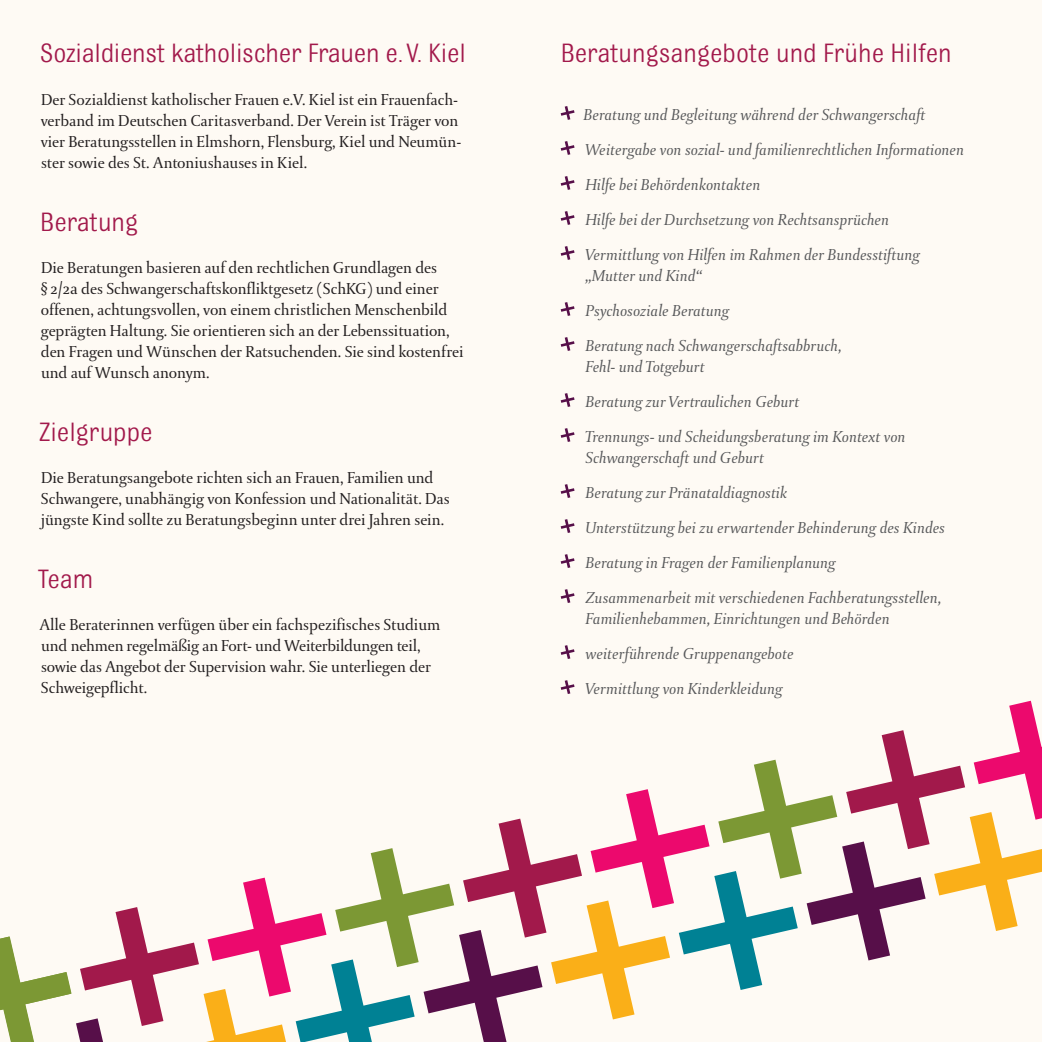
<style>
.page{position:relative;width:1042px;height:1042px;background:#fefaf4}
.page>*{position:absolute;margin:0;border:0;box-sizing:border-box;transform-origin:0 0}
.t1{font:28px "Bulldog";color:#a2194b}
.t2{font:16.62px/21px "DTL Paradox ST";letter-spacing:-.005em;color:#231f20}
.t3{font:italic 16.62px/35px "DTL Paradox T";letter-spacing:.005em;color:#57585a}
.s1{font-size:17.5px}
</style>
<div class="page">
<svg style="left:561px;top:106px;width:13px;height:14px"></svg>
<svg style="left:561px;top:141px;width:13px;height:14px"></svg>
<svg style="left:561px;top:176px;width:13px;height:14px"></svg>
<svg style="left:561px;top:211px;width:13px;height:14px"></svg>
<svg style="left:561px;top:246px;width:13px;height:14px"></svg>
<svg style="left:561px;top:302px;width:13px;height:14px"></svg>
<svg style="left:561px;top:337px;width:13px;height:14px"></svg>
<svg style="left:561px;top:393px;width:13px;height:14px"></svg>
<svg style="left:561px;top:428px;width:13px;height:14px"></svg>
<svg style="left:561px;top:484px;width:13px;height:14px"></svg>
<svg style="left:561px;top:519px;width:13px;height:14px"></svg>
<svg style="left:561px;top:554px;width:13px;height:14px"></svg>
<svg style="left:561px;top:589px;width:13px;height:14px"></svg>
<svg style="left:561px;top:645px;width:13px;height:14px"></svg>
<svg style="left:561px;top:680px;width:13px;height:14px"></svg>
<svg style="left:0;top:701px;width:1042px;height:341px"></svg>
<h1 class="t1" style="left:40px;top:39px;width:427px">Sozialdienst katholischer Frauen e.V. Kiel</h1>
<p class="t2" style="left:41px;top:89px;width:422px">Der Sozialdienst katholischer Frauen e.V. Kiel ist ein Frauenfach&shy;verband im Deutschen Caritasverband. Der Verein ist Träger von vier Beratungsstellen in Elmshorn, Flensburg, Kiel und Neumün&shy;ster sowie des St. Antoniushauses in Kiel.</p>
<h1 class="t1" style="left:40px;top:208px;width:99px">Beratung</h1>
<p class="t2" style="left:40px;top:257px;width:425px">Die Beratungen basieren auf den rechtlichen Grundlagen des<br>§ <span class="s1">2/2a</span> des Schwangerschaftskonfliktgesetz (SchKG) und einer offenen, achtungsvollen, von einem christlichen Menschenbild geprägten Haltung. Sie orientieren sich an der Lebenssituation, den Fragen und Wünschen der Ratsuchenden. Sie sind kostenfrei und auf Wunsch anonym.</p>
<h1 class="t1" style="left:39px;top:418px;width:115px">Zielgruppe</h1>
<p class="t2" style="left:41px;top:467px;width:410px">Die Beratungsangebote richten sich an Frauen, Familien und<br>Schwangere, unabhängig von Konfession und Nationalität. Das jüngste Kind sollte zu Beratungsbeginn unter drei Jahren sein.</p>
<h1 class="t1" style="left:38px;top:565px;width:57px">Team</h1>
<p class="t2" style="left:39px;top:614px;width:402px">Alle Beraterinnen verfügen über ein fachspezifisches Studium und nehmen regelmäßig an Fort- und Weiterbildungen teil, sowie das Angebot der Supervision wahr. Sie unterliegen der Schweigepflicht.</p>
<h1 class="t1" style="left:561px;top:39px;width:392px">Beratungsangebote und Frühe Hilfen</h1>
<p class="t3" style="left:583px;top:97px;width:382px">Beratung und Begleitung während der Schwangerschaft Weitergabe von sozial- und familienrechtlichen Informationen Hilfe bei Behördenkontakten<br>Hilfe bei der Durchsetzung von Rechtsansprüchen Vermittlung von Hilfen im Rahmen der Bundesstiftung</p>
<p class="t3" style="left:585px;top:258px;width:258px">„Mutter und Kind“<br>Psychosoziale Beratung<br>Beratung nach Schwangerschaftsabbruch,</p>
<p class="t3" style="left:585px;top:349px;width:322px">Fehl- und Totgeburt<br>Beratung zur Vertraulichen Geburt<br>Trennungs- und Scheidungsberatung im Kontext von</p>
<p class="t3" style="left:585px;top:440px;width:361px">Schwangerschaft und Geburt<br>Beratung zur Pränataldiagnostik<br>Unterstützung bei zu erwartender Behinderung des Kindes Beratung in Fragen der Familienplanung Zusammenarbeit mit verschiedenen Fachberatungsstellen,</p>
<p class="t3" style="left:585px;top:601px;width:306px">Familienhebammen, Einrichtungen und Behörden weiterführende Gruppenangebote<br>Vermittlung von Kinderkleidung</p>
</div>
